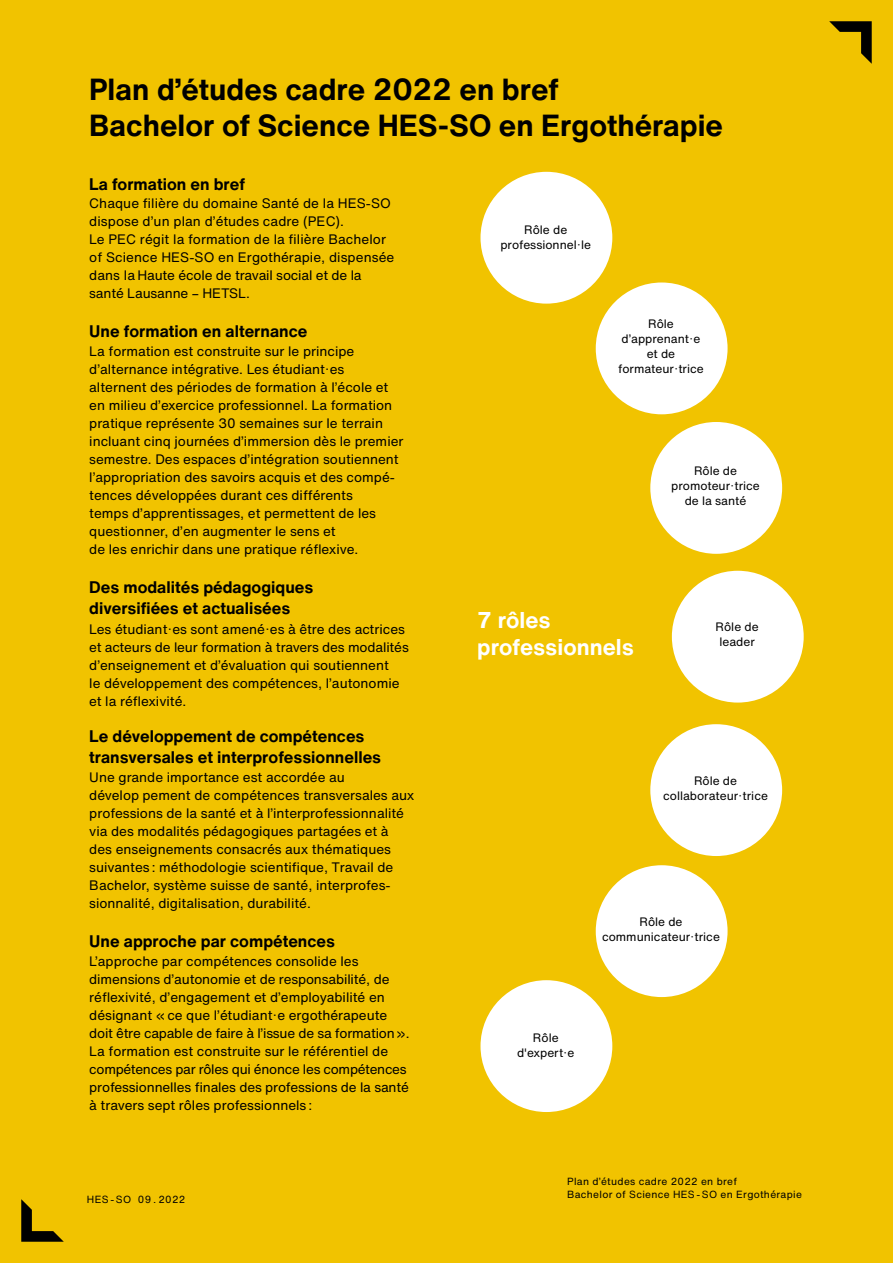
<style>
.page{position:relative;width:893px;height:1263px;background:#f1c300}
.page>*{position:absolute;margin:0;border:0;box-sizing:border-box;transform-origin:0 0}
.t1{font:700 30px/36px "Helvetica Now Text";color:#000}
.t2{font:700 22.5px/27px "Helvetica Now Text";color:#fff}
.t3{font:700 16.5px/21px "Helvetica Now Text";color:#000}
.t4{font:13.5px/18px "Helvetica Now Text";color:#000}
.t5{font:12px/15px "Helvetica Now Text";color:#000;text-align:center}
.t6{font:10.2px/12.8px "Helvetica Now Text";letter-spacing:.03em;color:#000}
</style>
<div class="page">
<svg style="left:829px;top:21px;width:43px;height:43px"></svg>
<svg style="left:21px;top:1199px;width:43px;height:43px"></svg>
<div style="left:480px;top:172px;width:132px;height:132px;background:#fff;border-radius:50%"></div>
<div style="left:480px;top:980px;width:132px;height:132px;background:#fff;border-radius:50%"></div>
<div style="left:596px;top:865px;width:132px;height:132px;background:#fff;border-radius:50%"></div>
<div style="left:650px;top:724px;width:132px;height:132px;background:#fff;border-radius:50%"></div>
<div style="left:672px;top:571px;width:132px;height:131px;background:#fff;border-radius:50%"></div>
<div style="left:650px;top:422px;width:132px;height:132px;background:#fff;border-radius:50%"></div>
<div style="left:596px;top:282px;width:132px;height:132px;background:#fff;border-radius:50%"></div>
<h1 class="t1" style="left:89px;top:70px;width:635px">Plan d’études cadre 2022 en bref<br>Bachelor of Science HES-SO en Ergothérapie</h1>
<p class="t3" style="left:89px;top:173px;width:157px">La formation en bref</p>
<p class="t4" style="left:89px;top:194px;width:307px">Chaque filière du domaine Santé de la HES-SO dispose d’un plan d’études cadre (PEC).<br>Le PEC régit la formation de la filière Bachelor of Science HES-SO en Ergothérapie, dispensée dans la Haute école de travail social et de la santé Lausanne – HETSL.</p>
<p class="t3" style="left:89px;top:320px;width:220px">Une formation en alternance</p>
<p class="t4" style="left:89px;top:342px;width:316px">La formation est construite sur le principe d’alternance intégrative. Les étudiant·es alternent des périodes de formation à l’école et en milieu d’exercice professionnel. La formation pratique représente 30 semaines sur le terrain incluant cinq journées d’immersion dès le premier semestre. Des espaces d’intégration soutiennent l’appro priation des savoirs acquis et des compé&shy;tences développées durant ces différents<br>temps d’apprentissages, et permettent de les questionner, d’en augmenter le sens et<br>de les enrichir dans une pratique réflexive.</p>
<p class="t3" style="left:89px;top:576px;width:226px">Des modalités pédagogiques diversifiées et actualisées</p>
<p class="t4" style="left:89px;top:619px;width:321px">Les étudiant·es sont amené·es à être des actrices et acteurs de leur formation à travers des modalités d’enseignement et d’évaluation qui soutiennent<br>le développement des compétences, l’autonomie et la réflexivité.</p>
<p class="t3" style="left:89px;top:725px;width:293px">Le développement de compétences transversales et interprofessionnelles</p>
<p class="t4" style="left:89px;top:768px;width:327px">Une grande importance est accordée au<br>dévelop pement de compétences transversales aux professions de la santé et à l’interprofessionnalité via des modalités pédagogiques partagées et à des enseignements consacrés aux thématiques suivantes : méthodologie scientifique, Travail de Bachelor, système suisse de santé, interprofes&shy;sionnalité, digitalisation, durabilité.</p>
<p class="t3" style="left:89px;top:930px;width:247px">Une approche par compétences</p>
<p class="t4" style="left:89px;top:952px;width:322px">L’approche par compétences consolide les dimensions d’autonomie et de responsabilité, de réflexivité, d’engagement et d’employabilité en désignant « ce que l’étudiant·e ergo thérapeute doit être capable de faire à l’issue de sa formation ».<br>La formation est construite sur le référentiel de compétences par rôles qui énonce les compétences professionnelles finales des professions de la santé à travers sept rôles professionnels :</p>
<p class="t5" style="left:500px;top:222px;width:92px">Rôle de professionnel·le</p>
<p class="t5" style="left:618px;top:316px;width:87px">Rôle d’apprenant·e et de formateur·trice</p>
<p class="t5" style="left:671px;top:463px;width:90px">Rôle de promoteur·trice de la santé</p>
<h2 class="t2" style="left:477px;top:606px;width:158px">7 rôles professionnels</h2>
<p class="t5" style="left:715px;top:619px;width:45px">Rôle de leader</p>
<p class="t5" style="left:663px;top:773px;width:106px">Rôle de collaborateur·trice</p>
<p class="t5" style="left:602px;top:914px;width:119px">Rôle de communicateur·trice</p>
<p class="t5" style="left:517px;top:1030px;width:59px">Rôle d'expert·e</p>
<p class="t6" style="left:87px;top:1193px;width:100px">HES-SO 09.2022</p>
<p class="t6" style="left:567px;top:1175px;width:236px">Plan d’études cadre 2022 en bref<br>Bachelor of Science HES-SO en Ergothérapie</p>
</div>
